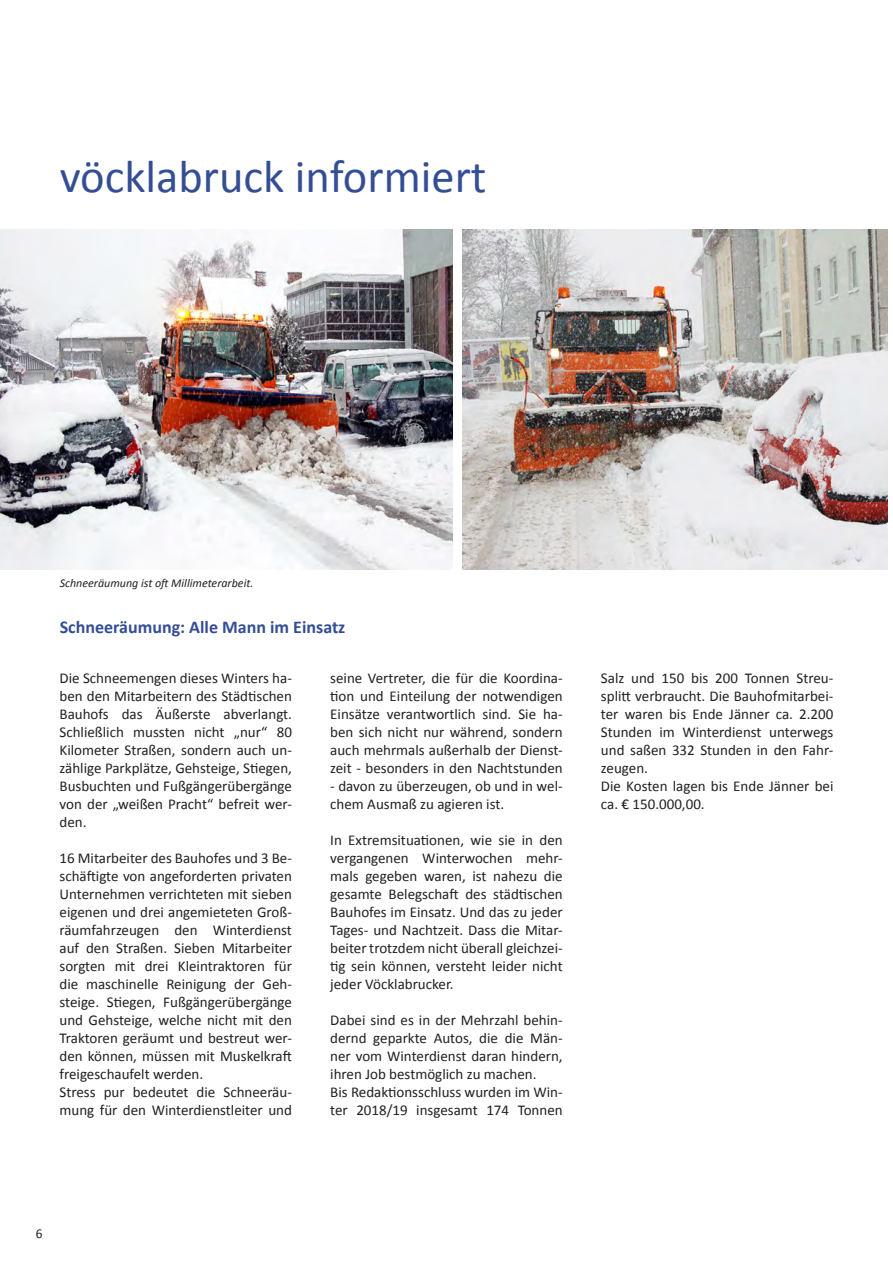
<style>
.page{position:relative;width:893px;height:1263px;background:#fff}
.page>*{position:absolute;margin:0;border:0;box-sizing:border-box;transform-origin:0 0}
.t1{font:46.5px "Calibri";color:#344e96}
.t2{font:700 18px "Calibri";color:#344e96}
.t3{font:15px/18px "Calibri";color:#231f20}
.t4{font:13.5px "Calibri";color:#231f20}
.t5{font:italic 12px "Calibri";color:#231f20}
</style>
<div class="page">
<img style="left:0;top:230px;width:453px;height:340px">
<img style="left:462px;top:230px;width:426px;height:340px">
<h1 class="t1" style="left:60px;top:148px;width:428px">vöcklabruck informiert</h1>
<p class="t5" style="left:60px;top:575px;width:195px">Schneeräumung ist oft Millimeterarbeit.</p>
<p class="t2" style="left:60px;top:615px;width:287px">Schneeräumung: Alle Mann im Einsatz</p>
<p class="t3" style="left:60px;top:668px;width:234px;text-align:justify">Die Schneemengen dieses Winters ha&shy;ben den Mitarbeitern des Städtischen Bauhofs das Äußerste abverlangt.<br>Schließlich mussten nicht „nur“ 80<br>Kilometer Straßen, sondern auch un&shy;zählige Parkplätze, Gehsteige, Stiegen, Busbuchten und Fußgängerübergänge von der „weißen Pracht“ befreit wer&shy;den.</p>
<p class="t3" style="left:60px;top:848px;width:234px">16 Mitarbeiter des Bauhofes und 3 Be&shy;schäftigte von angeforderten privaten Unternehmen verrichteten mit sieben eigenen und drei angemieteten Groß&shy;räumfahrzeugen den Winterdienst auf den Straßen. Sieben Mitarbeiter sorgten mit drei Kleintraktoren für die maschinelle Reinigung der Geh&shy;steige. Stiegen, Fußgängerübergänge und Gehsteige, welche nicht mit den Traktoren geräumt und bestreut wer&shy;den können, müssen mit Muskelkraft freigeschaufelt werden.<br>Stress pur bedeutet die Schneeräu&shy;mung für den Winterdienstleiter und</p>
<p class="t3" style="left:330px;top:668px;width:234px;text-align:justify">seine Vertreter, die für die Koordina&shy;tion und Einteilung der notwendigen Einsätze verantwortlich sind. Sie ha&shy;ben sich nicht nur während, sondern auch mehrmals außerhalb der Dienst&shy;zeit - besonders in den Nachtstunden</p>
<p class="t3" style="left:330px;top:776px;width:234px">- davon zu überzeugen, ob und in wel&shy;chem Ausmaß zu agieren ist.</p>
<p class="t3" style="left:330px;top:830px;width:234px;text-align:justify">In Extremsituationen, wie sie in den vergangenen Winterwochen mehr&shy;mals gegeben waren, ist nahezu die gesamte Belegschaft des städtischen Bauhofes im Einsatz. Und das zu jeder Tages- und Nachtzeit. Dass die Mitar&shy;beiter trotzdem nicht überall gleichzei&shy;tig sein können, versteht leider nicht jeder Vöcklabrucker.</p>
<p class="t3" style="left:330px;top:1010px;width:234px">Dabei sind es in der Mehrzahl behin&shy;dernd geparkte Autos, die die Män&shy;ner vom Winterdienst daran hindern, ihren Job bestmöglich zu machen.<br>Bis Redaktionsschluss wurden im Win&shy;ter 2018/19 insgesamt 174 Tonnen</p>
<p class="t3" style="left:601px;top:668px;width:234px">Salz und 150 bis 200 Tonnen Streu&shy;splitt verbraucht. Die Bauhofmitarbei&shy;ter waren bis Ende Jänner ca. 2.200<br>Stunden im Winterdienst unterwegs und saßen 332 Stunden in den Fahr&shy;zeugen.<br>Die Kosten lagen bis Ende Jänner bei ca. € 150.000,00.</p>
<p class="t4" style="left:36px;top:1225px;width:8px">6</p>
</div>
